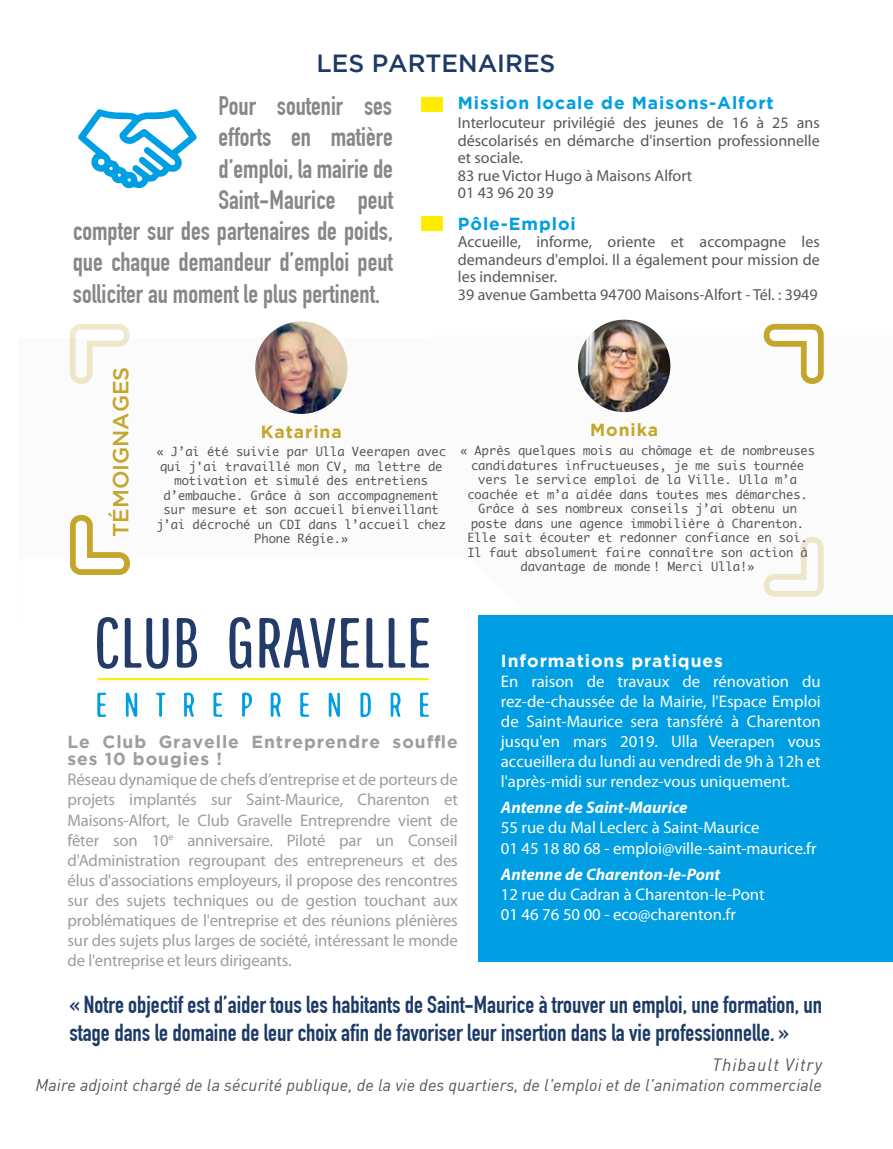
<style>
.page{position:relative;width:893px;height:1149px;background:#fff}
.page>*{position:absolute;margin:0;border:0;box-sizing:border-box;transform-origin:0 0}
.t1{font:700 26.25px "DIN Condensed";color:#878787}
.t2{font:500 24.75px "Gotham";color:#1d3a67}
.t3{font:700 24px/27.6px "DIN Condensed";color:#1d3a67}
.t4{font:500 21.75px "Gotham";color:#c4a62d}
.t5{font:700 17.4px/17.4px "Gotham";letter-spacing:.055em;color:#9d9d9c}
.t6{font:700 17.4px "Gotham";letter-spacing:.055em;color:#009fe3}
.t7{font:700 17.4px "Gotham";letter-spacing:.055em;color:#fff}
.t8{font:700 17.4px "Gotham";letter-spacing:.055em;color:#c4a62d}
.t9{font:italic 17.4px "DIN";letter-spacing:.055em;color:#575756}
.t10{font:16.8px/20.1px "Myriad Pro";letter-spacing:-.01em;color:#9d9d9c;text-align:justify}
.t11{font:16.8px/20.1px "Myriad Pro";color:#fff}
.t12{font:italic 16.8px "DIN";letter-spacing:.005em;color:#575756}
.t13{font:italic 700 16.8px "Myriad Pro";color:#fff}
.t14{font:16.05px/17.4px "Myriad Pro";color:#575756}
.t15{font:12px/14.5px "Monaco";color:#575756;text-align:center}
</style>
<div class="page">
<div style="left:19px;top:335px;width:874px;height:289px;background:#fbfbfb"></div>
<div style="left:19px;top:242px;width:409px;height:96px;background:#fff"></div>
<div style="left:478px;top:615px;width:415px;height:346px;background:#009fe3"></div>
<div style="left:422px;top:97px;width:21px;height:15px;background:#ffed00"></div>
<div style="left:422px;top:216px;width:21px;height:15px;background:#ffed00"></div>
<svg style="left:97px;top:617px;width:332px;height:101px"></svg>
<svg style="left:70px;top:324px;width:60px;height:59px"></svg>
<svg style="left:70px;top:515px;width:60px;height:60px"></svg>
<svg style="left:764px;top:536px;width:60px;height:60px"></svg>
<svg style="left:763px;top:323px;width:61px;height:61px"></svg>
<img style="left:578px;top:319px;width:92px;height:93px;border-radius:46px">
<img style="left:255px;top:321px;width:92px;height:93px;border-radius:46px">
<svg style="left:78px;top:109px;width:119px;height:80px"></svg>
<h2 class="t2" style="left:317px;top:49px;width:240px">LES PARTENAIRES</h2>
<h1 class="t1" style="left:219px;top:90px;width:175px">Pour soutenir ses</h1>
<h1 class="t1" style="left:219px;top:122px;width:176px">efforts en matière</h1>
<h1 class="t1" style="left:219px;top:153px;width:176px">d’emploi, la mairie de</h1>
<h1 class="t1" style="left:219px;top:184px;width:176px">Saint-Maurice peut</h1>
<h1 class="t1" style="left:73px;top:215px;width:322px">compter sur des partenaires de poids,</h1>
<h1 class="t1" style="left:73px;top:247px;width:322px">que chaque demandeur d’emploi peut</h1>
<h1 class="t1" style="left:73px;top:278px;width:309px">solliciter au moment le plus pertinent.</h1>
<h3 class="t6" style="left:458px;top:93px;width:317px">Mission locale de Maisons-Alfort</h3>
<h3 class="t14" style="left:458px;top:114px;width:363px">Interlocuteur privilégié des jeunes de 16 à 25 ans déscolarisés en démarche d'insertion professionnelle et sociale.<br>83 rue Victor Hugo à Maisons Alfort<br>01 43 96 20 39</h3>
<h3 class="t6" style="left:458px;top:213px;width:119px">Pôle-Emploi</h3>
<h3 class="t14" style="left:458px;top:233px;width:363px">Accueille, informe, oriente et accompagne les demandeurs d'emploi. Il a également pour mission de les indemniser.<br>39 avenue Gambetta 94700 Maisons-Alfort - Tél. : 3949</h3>
<h3 class="t4" style="left:108px;top:537px;width:172px;rotate:-90deg">TÉMOIGNAGES</h3>
<h3 class="t8" style="left:261px;top:421px;width:83px">Katarina</h3>
<h3 class="t8" style="left:590px;top:420px;width:70px">Monika</h3>
<p class="t15" style="left:156px;top:444px;width:291px">« J’ai été suivie par Ulla Veerapen avec qui j'ai travaillé mon CV, ma lettre de motivation et simulé des entretiens d’embauche. Grâce à son accompagnement sur mesure et son accueil bienveillant j’ai décroché un CDI dans l’accueil chez Phone Régie.»</p>
<p class="t15" style="left:460px;top:443px;width:356px">« Après quelques mois au chômage et de nombreuses candidatures infructueuses, je me suis tournée vers le service emploi de la Ville. Ulla m’a coachée et m’a aidée dans toutes mes démarches.<br>Grâce à ses nombreux conseils j’ai obtenu un poste dans une agence immobilière à Charenton.<br>Elle sait écouter et redonner confiance en soi.<br>Il faut absolument faire connaître son action à davantage de monde ! Merci Ulla!»</p>
<h3 class="t5" style="left:68px;top:732px;width:392px">Le Club Gravelle Entreprendre souffle ses 10 bougies !</h3>
<p class="t10" style="left:68px;top:769px;width:392px">Réseau dynamique de chefs d’entreprise et de porteurs de projets implantés sur Saint-Maurice, Charenton et Maisons-Alfort, le Club Gravelle Entreprendre vient de fêter son 10<sup>e</sup> anniversaire. Piloté par un Conseil d'Administration regroupant des entrepreneurs et des élus d'associations employeurs, il propose des rencontres sur des sujets techniques ou de gestion touchant aux problématiques de l'entreprise et des réunions plénières sur des sujets plus larges de société, intéressant le monde de l'entreprise et leurs dirigeants.</p>
<h3 class="t7" style="left:501px;top:650px;width:224px">Informations pratiques</h3>
<p class="t11" style="left:501px;top:670px;width:321px;text-align:justify">En raison de travaux de rénovation du rez-de-chaussée de la Mairie, l'Espace Emploi de Saint-Maurice sera tansféré à Charenton jusqu'en mars 2019. Ulla Veerapen vous accueillera du lundi au vendredi de 9h à 12h et l'après-midi sur rendez-vous uniquement.</p>
<h3 class="t13" style="left:501px;top:796px;width:188px">Antenne de Saint-Maurice</h3>
<h3 class="t11" style="left:501px;top:817px;width:317px">55 rue du Mal Leclerc à Saint-Maurice<br>01 45 18 80 68 - emploi@ville-saint-maurice.fr</h3>
<h3 class="t13" style="left:501px;top:862px;width:221px">Antenne de Charenton-le-Pont</h3>
<h3 class="t11" style="left:501px;top:883px;width:265px">12 rue du Cadran à Charenton-le-Pont<br>01 46 76 50 00 - eco@charenton.fr</h3>
<h3 class="t3" style="left:69px;top:990px;width:754px">« Notre objectif est d’aider tous les habitants de Saint-Maurice à trouver un emploi, une formation, un stage dans le domaine de leur choix afin de favoriser leur insertion dans la vie professionnelle. »</h3>
<h3 class="t9" style="left:712px;top:1053px;width:112px">Thibault Vitry</h3>
<h3 class="t12" style="left:35px;top:1074px;width:788px">Maire adjoint chargé de la sécurité publique, de la vie des quartiers, de l'emploi et de l'animation commerciale</h3>
</div>
